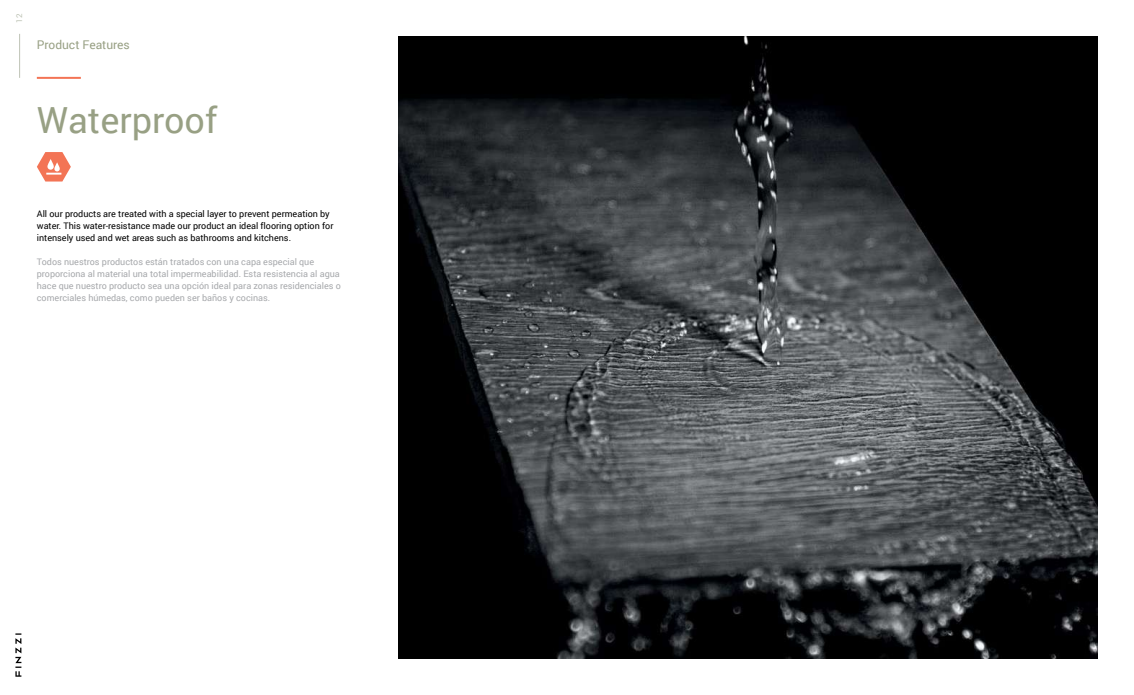
<style>
.page{position:relative;width:1134px;height:695px;background:#fff}
.page>*{position:absolute;margin:0;border:0;box-sizing:border-box;transform-origin:0 0}
.t1{font:36px "Roboto";color:#98a084}
.t2{font:12px "Roboto";color:#98a084}
.t3{font:9px/12px "Roboto";color:#a7a9ac}
.t4{font:9px/12px "Roboto";color:#000}
.t5{font:8px "Roboto";color:#bec3b5}
</style>
<div class="page">
<img style="left:398px;top:37px;width:699px;height:621px">
<svg style="left:15px;top:633px;width:6px;height:43px"></svg>
<hr style="left:19px;top:34px;width:1px;height:44px;background:#bec3b5">
<hr style="left:37px;top:77px;width:44px;height:2px;background:#f37455">
<svg style="left:37px;top:152px;width:34px;height:29px"></svg>
<p class="t5" style="left:14px;top:23px;width:11px;rotate:-90deg">12</p>
<h2 class="t2" style="left:37px;top:37px;width:95px">Product Features</h2>
<h1 class="t1" style="left:37px;top:95px;width:182px">Waterproof</h1>
<p class="t4" style="left:37px;top:207px;width:298px">All our products are treated with a special layer to prevent permeation by water. This water-resistance made our product an ideal flooring option for intensely used and wet areas such as bathrooms and kitchens.</p>
<p class="t3" style="left:37px;top:255px;width:306px">Todos nuestros productos están tratados con una capa especial que proporciona al material una total impermeabilidad. Esta resistencia al agua hace que nuestro producto sea una opción ideal para zonas residenciales o comerciales húmedas, como pueden ser baños y cocinas.</p>
</div>
